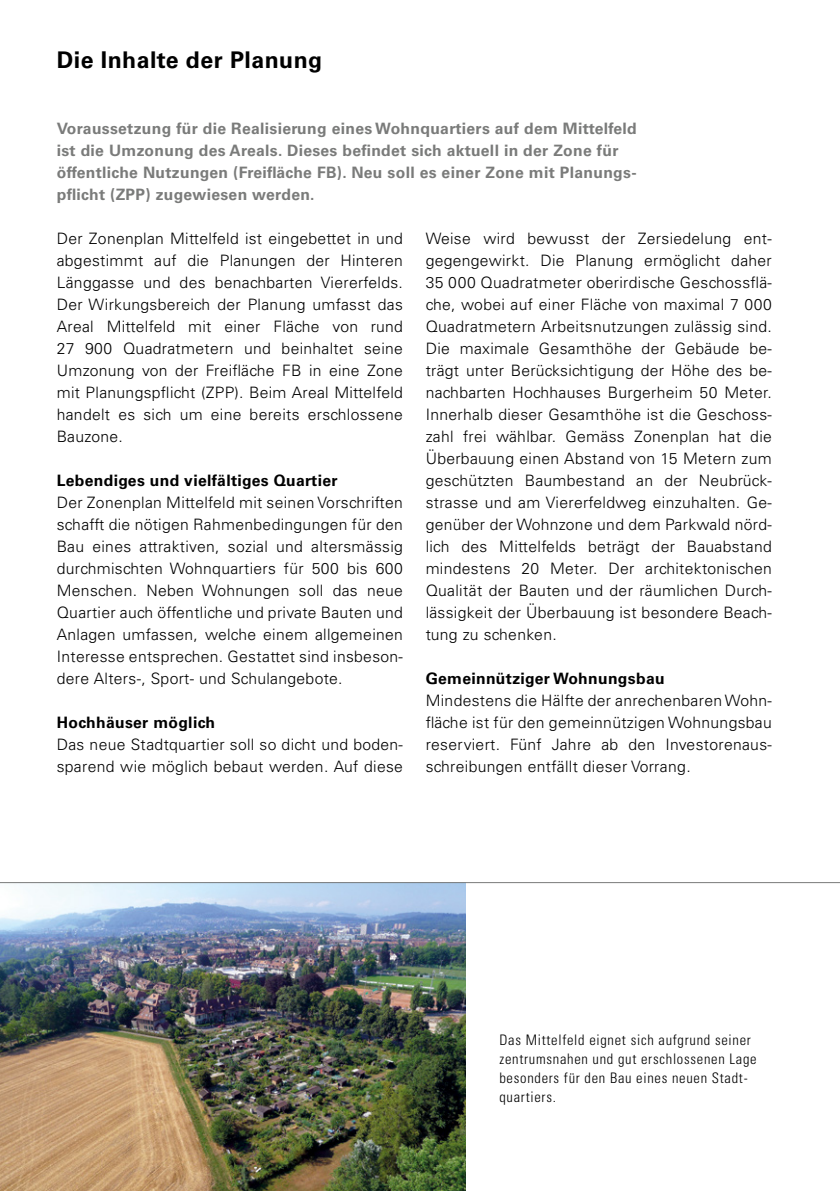
<style>
.page{position:relative;width:840px;height:1191px;background:#fff}
.page>*{position:absolute;margin:0;border:0;box-sizing:border-box;transform-origin:0 0}
.t1{font:700 23px "Univers LT Std";letter-spacing:.02em;color:#000}
.t2{font:300 15.6px/22px "Univers LT Std";letter-spacing:.02em;color:#000;text-align:justify}
.t3{font:700 15.6px/22px "Univers LT Std";letter-spacing:.02em;color:#7a7b7a}
.t4{font:700 15.6px "Univers LT Std";letter-spacing:.02em;color:#000}
.t5{font:300 condensed 14.4px/19px "Univers LT Std";letter-spacing:.05em;color:#000}
</style>
<div class="page">
<img style="left:0;top:883px;width:465px;height:308px">
<hr style="left:0;top:882px;width:839px;height:1px;background:#7a7b7a">
<h1 class="t1" style="left:57px;top:46px;width:267px">Die Inhalte der Planung</h1>
<p class="t3" style="left:57px;top:118px;width:581px">Voraussetzung für die Realisierung eines Wohnquartiers auf dem Mittelfeld ist die Umzonung des Areals. Dieses befindet sich aktuell in der Zone für öffentliche Nutzungen (Freifläche FB). Neu soll es einer Zone mit Planungs&shy;pflicht (ZPP) zugewiesen werden.</p>
<p class="t2" style="left:57px;top:228px;width:347px">Der Zonenplan Mittelfeld ist eingebettet in und abgestimmt auf die Planungen der Hinteren Länggasse und des benachbarten Viererfelds.<br>Der Wirkungsbereich der Planung umfasst das Areal Mittelfeld mit einer Fläche von rund 27 900 Quadratmetern und beinhaltet seine Umzonung von der Freifläche FB in eine Zone mit Planungspflicht (ZPP). Beim Areal Mittelfeld handelt es sich um eine bereits erschlossene Bauzone.</p>
<p class="t4" style="left:57px;top:471px;width:282px">Lebendiges und vielfältiges Quartier</p>
<p class="t2" style="left:57px;top:492px;width:347px">Der Zonenplan Mittelfeld mit seinen Vorschriften schafft die nötigen Rahmenbedingungen für den Bau eines attraktiven, sozial und altersmässig durchmischten Wohnquartiers für 500 bis 600<br>Menschen. Neben Wohnungen soll das neue Quartier auch öffentliche und private Bauten und Anlagen umfassen, welche einem allgemeinen Interesse entsprechen. Gestattet sind insbeson&shy;dere Alters-, Sport- und Schulangebote.</p>
<p class="t4" style="left:57px;top:713px;width:160px">Hochhäuser möglich</p>
<p class="t2" style="left:57px;top:734px;width:347px">Das neue Stadtquartier soll so dicht und boden&shy;sparend wie möglich bebaut werden. Auf diese</p>
<p class="t2" style="left:425px;top:228px;width:347px">Weise wird bewusst der Zersiedelung ent&shy;gegengewirkt. Die Planung ermöglicht daher 35 000 Quadratmeter oberirdische Geschossflä&shy;che, wobei auf einer Fläche von maximal 7 000<br>Quadratmetern Arbeitsnutzungen zulässig sind.<br>Die maximale Gesamthöhe der Gebäude be&shy;trägt unter Berücksichtigung der Höhe des be&shy;nachbarten Hochhauses Burgerheim 50 Meter.<br>Innerhalb dieser Gesamthöhe ist die Geschoss&shy;zahl frei wählbar. Gemäss Zonenplan hat die Überbauung einen Abstand von 15 Metern zum geschützten Baumbestand an der Neubrück&shy;strasse und am Viererfeldweg einzuhalten. Ge&shy;genüber der Wohnzone und dem Parkwald nörd&shy;lich des Mittelfelds beträgt der Bauabstand mindestens 20 Meter. Der architektonischen Qualität der Bauten und der räumlichen Durch&shy;lässigkeit der Überbauung ist besondere Beach&shy;tung zu schenken.</p>
<p class="t4" style="left:425px;top:669px;width:240px">Gemeinnütziger Wohnungsbau</p>
<p class="t2" style="left:425px;top:690px;width:347px">Mindestens die Hälfte der anrechenbaren Wohn&shy;fläche ist für den gemeinnützigen Wohnungsbau reserviert. Fünf Jahre ab den Investorenaus&shy;schreibungen entfällt dieser Vorrang.</p>
<p class="t5" style="left:499px;top:1030px;width:258px">Das Mittelfeld eignet sich aufgrund seiner zentrumsnahen und gut erschlossenen Lage besonders für den Bau eines neuen Stadt&shy;quartiers.</p>
</div>
